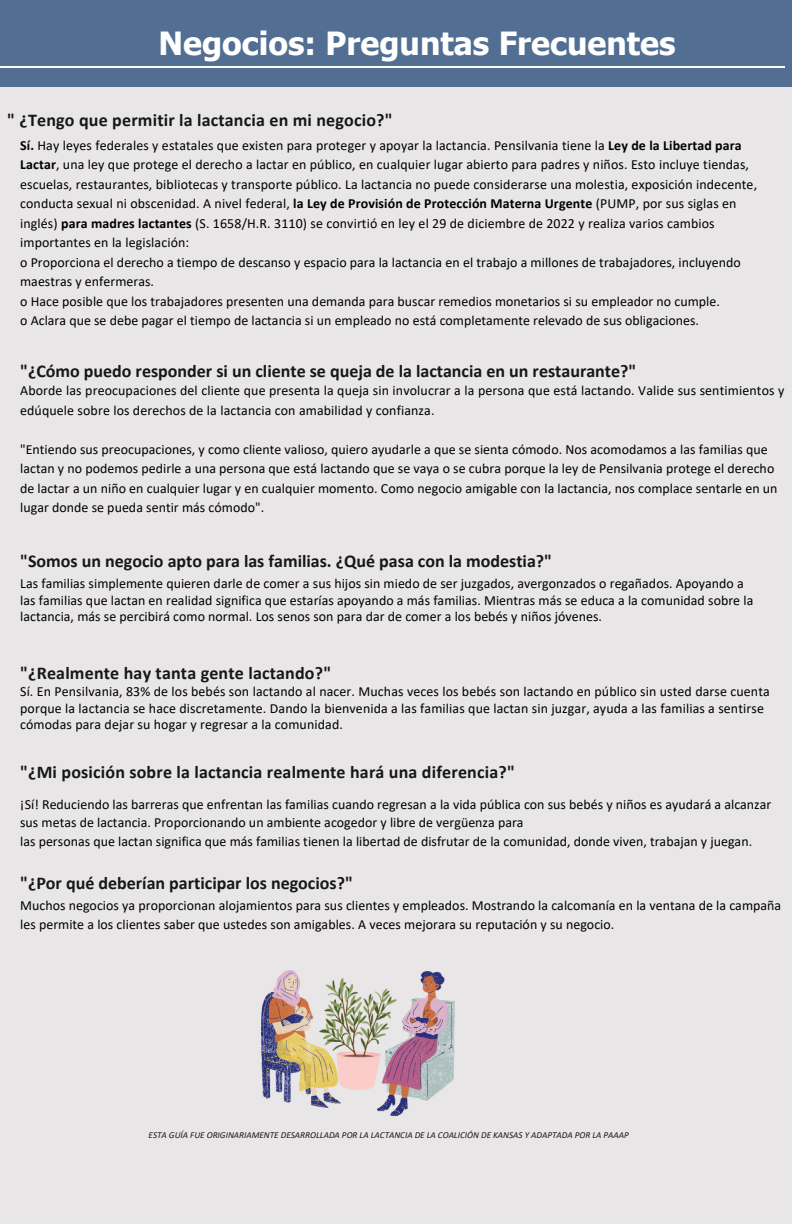
<style>
.page{position:relative;width:792px;height:1224px;background:#fff}
.page>*{position:absolute;margin:0;border:0;box-sizing:border-box;transform-origin:0 0}
.t1{font:700 31.9px "Tahoma";color:#fff}
.t2{font:700 18px "Calibri";color:#171717}
.t3{font:13.9px/19.5px "Calibri";letter-spacing:.005em;color:#000}
.t4{font:italic 9.1px "Calibri";color:#171717}
.s1{font-weight:700}
</style>
<div class="page">
<div style="left:0;top:86px;width:792px;height:1138px;background:#e8e6e6"></div>
<div style="left:0;top:0;width:792px;height:86px;background:#526f93"></div>
<hr style="left:0;top:66px;width:785px;height:2px;background:#fff">
<img style="left:340px;top:979px;width:38px;height:111px">
<img style="left:262px;top:970px;width:78px;height:137px">
<img style="left:378px;top:971px;width:76px;height:145px">
<h1 class="t1" style="left:158px;top:23px;width:519px">Negocios: Preguntas Frecuentes</h1>
<p class="t2" style="left:7px;top:112px;width:387px">" ¿Tengo que permitir la lactancia en mi negocio?"</p>
<p class="t3" style="left:20px;top:136px;width:738px"><span class="s1">Sí.</span> Hay leyes federales y estatales que existen para proteger y apoyar la lactancia. Pensilvania tiene la <span class="s1">Ley de la Libertad para Lactar</span>, una ley que protege el derecho a lactar en público, en cualquier lugar abierto para padres y niños. Esto incluye tiendas, escuelas, restaurantes, bibliotecas y transporte público. La lactancia no puede considerarse una molestia, exposición indecente, conducta sexual ni obscenidad. A nivel federal, <span class="s1">la Ley de Provisión de Protección Materna Urgente</span> (PUMP, por sus siglas en inglés) <span class="s1">para madres lactantes</span> (S. 1658/H.R. 3110) se convirtió en ley el 29 de diciembre de 2022 y realiza varios cambios importantes en la legislación:<br>o Proporciona el derecho a tiempo de descanso y espacio para la lactancia en el trabajo a millones de trabajadores, incluyendo maestras y enfermeras.<br>o Hace posible que los trabajadores presenten una demanda para buscar remedios monetarios si su empleador no cumple.<br>o Aclara que se debe pagar el tiempo de lactancia si un empleado no está completamente relevado de sus obligaciones.</p>
<p class="t2" style="left:20px;top:364px;width:618px">"¿Cómo puedo responder si un cliente se queja de la lactancia en un restaurante?"</p>
<p class="t3" style="left:20px;top:382px;width:766px">Aborde las preocupaciones del cliente que presenta la queja sin involucrar a la persona que está lactando. Valide sus sentimientos y edúquele sobre los derechos de la lactancia con amabilidad y confianza.</p>
<p class="t3" style="left:20px;top:440px;width:759px">"Entiendo sus preocupaciones, y como cliente valioso, quiero ayudarle a que se sienta cómodo. Nos acomodamos a las familias que lactan y no podemos pedirle a una persona que está lactando que se vaya o se cubra porque la ley de Pensilvania protege el derecho de lactar a un niño en cualquier lugar y en cualquier momento. Como negocio amigable con la lactancia, nos complace sentarle en un lugar donde se pueda sentir más cómodo".</p>
<p class="t2" style="left:20px;top:553px;width:533px">"Somos un negocio apto para las familias. ¿Qué pasa con la modestia?"</p>
<p class="t3" style="left:20px;top:577px;width:735px;line-height:16.5px">Las familias simplemente quieren darle de comer a sus hijos sin miedo de ser juzgados, avergonzados o regañados. Apoyando a las familias que lactan en realidad significa que estarías apoyando a más familias. Mientras más se educa a la comunidad sobre la lactancia, más se percibirá como normal. Los senos son para dar de comer a los bebés y niños jóvenes.</p>
<p class="t2" style="left:20px;top:665px;width:313px">"¿Realmente hay tanta gente lactando?"</p>
<p class="t3" style="left:20px;top:684px;width:751px;line-height:16.5px">Sí. En Pensilvania, 83% de los bebés son lactando al nacer. Muchas veces los bebés son lactando en público sin usted darse cuenta porque la lactancia se hace discretamente. Dando la bienvenida a las familias que lactan sin juzgar, ayuda a las familias a sentirse cómodas para dejar su hogar y regresar a la comunidad.</p>
<p class="t2" style="left:20px;top:764px;width:496px">"¿Mi posición sobre la lactancia realmente hará una diferencia?"</p>
<p class="t3" style="left:20px;top:796px;width:753px;line-height:18.8px">¡Sí! Reduciendo las barreras que enfrentan las familias cuando regresan a la vida pública con sus bebés y niños es ayudará a alcanzar sus metas de lactancia. Proporcionando un ambiente acogedor y libre de vergüenza para<br>las personas que lactan significa que más familias tienen la libertad de disfrutar de la comunidad, donde viven, trabajan y juegan.</p>
<p class="t2" style="left:20px;top:875px;width:334px">"¿Por qué deberían participar los negocios?"</p>
<p class="t3" style="left:20px;top:897px;width:763px;line-height:18.8px">Muchos negocios ya proporcionan alojamientos para sus clientes y empleados. Mostrando la calcomanía en la ventana de la campaña les permite a los clientes saber que ustedes son amigables. A veces mejorara su reputación y su negocio.</p>
<p class="t4" style="left:149px;top:1131px;width:482px">ESTA GUÍA FUE ORIGINARIAMENTE DESARROLLADA POR LA LACTANCIA DE LA COALICIÓN DE KANSAS Y ADAPTADA POR LA PAAAP</p>
</div>
